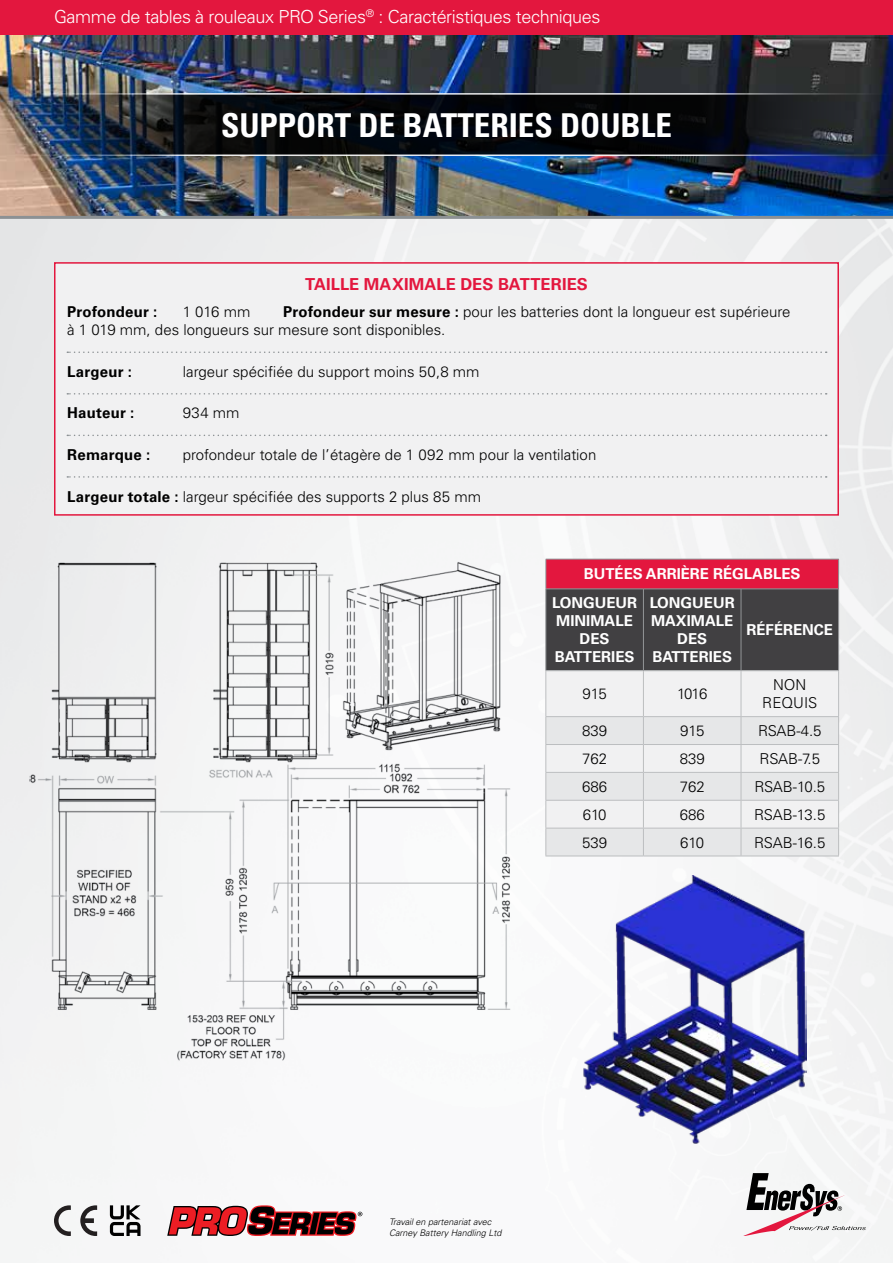
<style>
.page{position:relative;width:893px;height:1263px;background:#fff}
.page>*{position:absolute;margin:0;border:0;box-sizing:border-box;transform-origin:0 0}
.t1{font:700 condensed 33px "Univers LT Pro";color:#fff}
.t2{font:300 18px "Univers LT Pro 45";letter-spacing:-.02em;color:#fff}
.t3{font:700 16.5px "Univers LT Pro 65";letter-spacing:.005em;color:#e3173e}
.t4{font:300 15px/18px "Univers LT Pro 45";color:#000}
.t5{font:700 15px/18px "Univers LT Pro 65";color:#fff;text-align:center}
.t6{font:700 15px "Univers LT Pro 65";letter-spacing:.01em;color:#000}
.t7{font:italic 300 9px/10.8px "Univers LT Pro 45";color:#000}
.s1{font-family:"Univers LT Pro 65";font-weight:700}
</style>
<div class="page">
<img style="left:0;top:219px;width:893px;height:1044px">
<svg style="left:742px;top:1173px;width:124px;height:63px"></svg>
<img style="left:0;top:34px;width:893px;height:185px">
<div style="left:0;top:0;width:893px;height:34px;background:#e3173e"></div>
<img style="left:0;top:93px;width:893px;height:63px">
<div style="left:54px;top:262px;width:785px;height:254px;background:#f1f1f2;border:2px solid #e3173e"></div>
<svg style="left:67px;top:351px;width:760px;height:2px"></svg>
<svg style="left:67px;top:393px;width:760px;height:2px"></svg>
<svg style="left:67px;top:435px;width:760px;height:1px"></svg>
<svg style="left:67px;top:476px;width:760px;height:2px"></svg>
<img style="left:30px;top:559px;width:488px;height:502px">
<img style="left:578px;top:876px;width:228px;height:270px">
<div style="left:546px;top:559px;width:293px;height:30px;background:#e3173e"></div>
<div style="left:547px;top:590px;width:291px;height:80px;background:#414042"></div>
<div style="left:546px;top:671px;width:292px;height:45px;background:#f1f1f2"></div>
<hr style="left:838px;top:559px;width:1px;height:30px;background:#939598">
<hr style="left:545px;top:670px;width:98px;height:1px;background:#bcbec0">
<hr style="left:545px;top:716px;width:98px;height:1px;background:#bcbec0">
<hr style="left:545px;top:856px;width:98px;height:1px;background:#bcbec0">
<hr style="left:643px;top:716px;width:98px;height:1px;background:#bcbec0">
<hr style="left:741px;top:716px;width:98px;height:1px;background:#bcbec0">
<hr style="left:643px;top:856px;width:98px;height:1px;background:#bcbec0">
<hr style="left:741px;top:856px;width:98px;height:1px;background:#bcbec0">
<hr style="left:545px;top:671px;width:1px;height:45px;background:#bcbec0">
<hr style="left:643px;top:671px;width:1px;height:45px;background:#bcbec0">
<hr style="left:741px;top:671px;width:1px;height:45px;background:#bcbec0">
<hr style="left:838px;top:671px;width:1px;height:45px;background:#bcbec0">
<svg style="left:545px;top:717px;width:294px;height:139px"></svg>
<hr style="left:643px;top:670px;width:98px;height:1px;background:#bcbec0">
<hr style="left:741px;top:670px;width:98px;height:1px;background:#bcbec0">
<hr style="left:546px;top:589px;width:97px;height:1px;background:#939598">
<hr style="left:546px;top:589px;width:1px;height:81px;background:#939598">
<hr style="left:643px;top:589px;width:98px;height:1px;background:#939598">
<hr style="left:643px;top:589px;width:1px;height:81px;background:#939598">
<hr style="left:741px;top:589px;width:98px;height:1px;background:#939598">
<hr style="left:741px;top:589px;width:1px;height:81px;background:#939598">
<hr style="left:838px;top:589px;width:1px;height:81px;background:#939598">
<hr style="left:546px;top:559px;width:97px;height:1px;background:#939598">
<hr style="left:546px;top:559px;width:1px;height:30px;background:#939598">
<hr style="left:643px;top:559px;width:98px;height:1px;background:#939598">
<hr style="left:741px;top:559px;width:98px;height:1px;background:#939598">
<svg style="left:54px;top:1205px;width:17px;height:31px"></svg>
<svg style="left:80px;top:1205px;width:17px;height:31px"></svg>
<svg style="left:110px;top:1205px;width:31px;height:31px"></svg>
<svg style="left:167px;top:1205px;width:195px;height:31px"></svg>
<p class="t2" style="left:54px;top:6px;width:548px">Gamme de tables à rouleaux PRO Series<sup>®</sup> : Caractéristiques techniques</p>
<h1 class="t1" style="left:221px;top:105px;width:452px">SUPPORT DE BATTERIES DOUBLE</h1>
<p class="t3" style="left:305px;top:275px;width:284px">TAILLE MAXIMALE DES BATTERIES</p>
<p class="t4" style="left:67px;top:303px;width:725px;text-indent:216px"><span class="s1">Profondeur sur mesure :</span> pour les batteries dont la longueur est supérieure à 1 019 mm, des longueurs sur mesure sont disponibles.</p>
<p class="t6" style="left:67px;top:363px;width:66px">Largeur :</p>
<p class="t4" style="left:183px;top:363px;width:298px">largeur spécifiée du support moins 50,8 mm</p>
<p class="t6" style="left:67px;top:404px;width:68px">Hauteur :</p>
<p class="t4" style="left:183px;top:404px;width:58px">934 mm</p>
<p class="t6" style="left:67px;top:446px;width:84px">Remarque :</p>
<p class="t4" style="left:183px;top:446px;width:415px">profondeur totale de l’étagère de 1 092 mm pour la ventilation</p>
<p class="t4" style="left:67px;top:487px;width:415px"><span class="s1">Largeur totale :</span> largeur spécifiée des supports 2 plus 85 mm</p>
<p class="t6" style="left:67px;top:303px;width:91px">Profondeur :</p>
<p class="t4" style="left:183px;top:303px;width:69px">1 016 mm</p>
<p class="t5" style="left:552px;top:560px;width:250px;line-height:28.8px;text-align:left;text-indent:32px">BUTÉES ARRIÈRE RÉGLABLES<br>LONGUEUR</p>
<p class="t5" style="left:555px;top:612px;width:81px">MINIMALE<br>DES<br>BATTERIES</p>
<p class="t5" style="left:650px;top:594px;width:87px">LONGUEUR<br>MAXIMALE<br>DES<br>BATTERIES</p>
<p class="t5" style="left:747px;top:621px;width:88px">RÉFÉRENCE</p>
<p class="t4" style="left:582px;top:685px;width:26px">915</p>
<p class="t4" style="left:677px;top:685px;width:32px">1016</p>
<p class="t4" style="left:762px;top:676px;width:57px;text-align:center">NON<br>REQUIS</p>
<p class="t4" style="left:582px;top:722px;width:27px">839</p>
<p class="t4" style="left:680px;top:722px;width:26px">915</p>
<p class="t4" style="left:758px;top:722px;width:65px">RSAB-4.5</p>
<p class="t4" style="left:582px;top:749px;width:27px">762</p>
<p class="t4" style="left:680px;top:749px;width:27px">839</p>
<p class="t4" style="left:760px;top:749px;width:62px">RSAB-7.5</p>
<p class="t4" style="left:582px;top:777px;width:27px">686</p>
<p class="t4" style="left:680px;top:777px;width:27px">762</p>
<p class="t4" style="left:754px;top:777px;width:72px">RSAB-10.5</p>
<p class="t4" style="left:583px;top:805px;width:25px">610</p>
<p class="t4" style="left:680px;top:805px;width:27px">686</p>
<p class="t4" style="left:754px;top:805px;width:73px">RSAB-13.5</p>
<p class="t4" style="left:582px;top:833px;width:27px">539</p>
<p class="t4" style="left:680px;top:833px;width:25px">610</p>
<p class="t4" style="left:754px;top:833px;width:73px">RSAB-16.5</p>
<p class="t7" style="left:389px;top:1217px;width:114px">Travail en partenariat avec<br>Carney Battery Handling Ltd</p>
</div>
